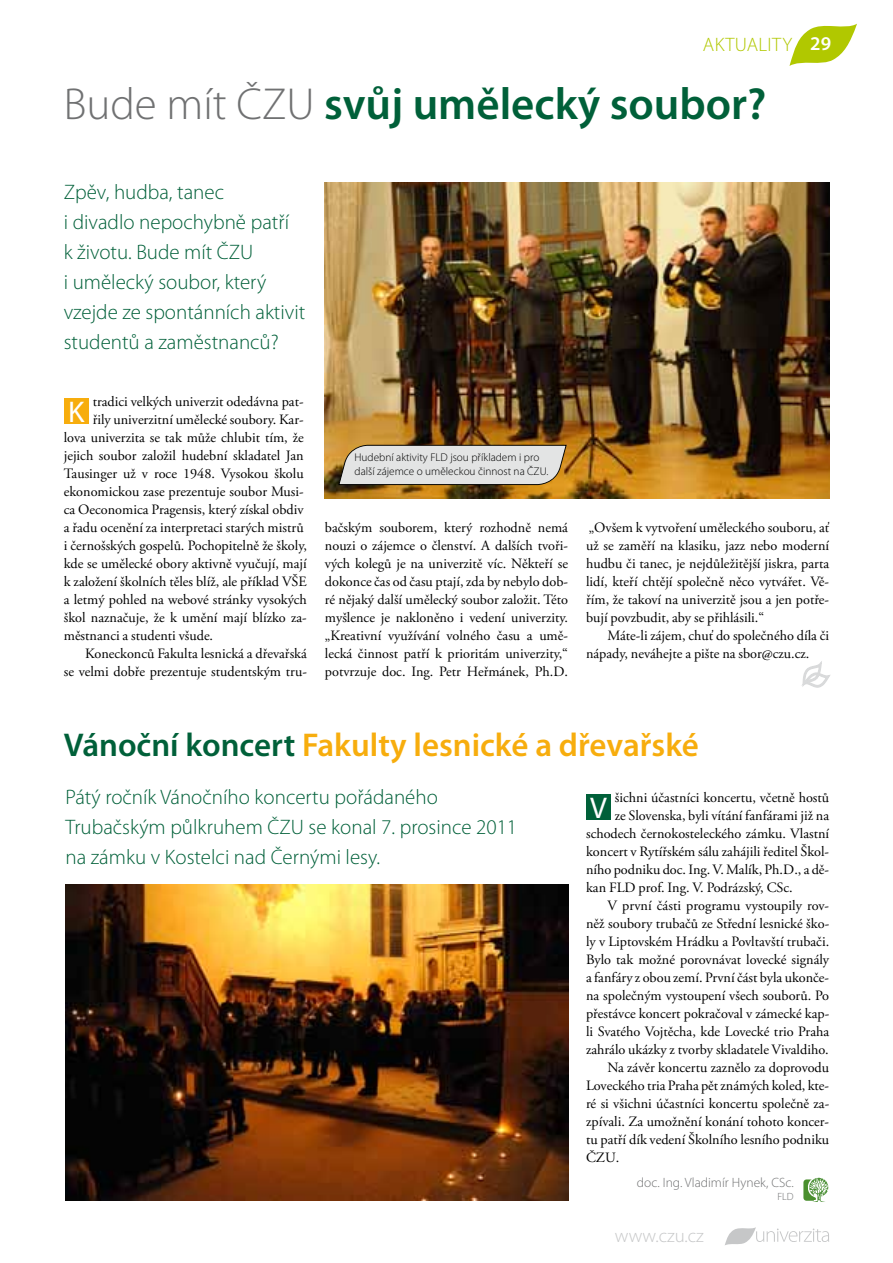
<style>
.page{position:relative;width:893px;height:1263px;background:#fff}
.page>*{position:absolute;margin:0;border:0;box-sizing:border-box;transform-origin:0 0}
.t1{font:600 45px "Myriad Pro";color:#006039}
.t2{font:600 33px "Myriad Pro";color:#f7ad0d}
.t3{font:30px "Myriad Pro";color:#fff}
.t4{font:300 21px/30px "Myriad Pro";color:#006039}
.t5{font:300 19.5px "Myriad Pro";color:#b1c800}
.t6{font:600 19.5px "Myriad Pro";color:#fff}
.t7{font:300 18.9px "Myriad Pro";color:#c6c7c8}
.t8{font:14.25px/18px "Adobe Garamond Pro";color:#000;text-align:justify}
.t9{font:300 13.5px "Myriad Pro";color:#707172}
.t10{font:300 11.25px/13.5px "Myriad Pro";color:#000}
.t11{font:300 10.5px "Myriad Pro";color:#707172}
.s1{font-weight:300;color:#707172}
.s2{color:#006039}
</style>
<div class="page">
<svg style="left:789px;top:23px;width:68px;height:43px"></svg>
<svg style="left:725px;top:1227px;width:104px;height:18px"></svg>
<div style="left:64px;top:398px;width:25px;height:26px;background:#f7ad0d"></div>
<img style="left:325px;top:183px;width:504px;height:315px">
<img style="left:65px;top:884px;width:503px;height:316px">
<svg style="left:802px;top:661px;width:28px;height:27px"></svg>
<div style="left:586px;top:794px;width:25px;height:26px;background:#006039"></div>
<svg style="left:803px;top:1177px;width:26px;height:25px"></svg>
<svg style="left:338px;top:445px;width:229px;height:40px"></svg>
<h3 class="t5" style="left:703px;top:34px;width:24px">Aktua</h3>
<h3 class="t5" style="left:758px;top:34px;width:18px">lity</h3>
<h1 class="t1" style="left:64px;top:75px;width:704px"><span class="s1">Bude mít ČZU</span> svůj umělecký soubor?</h1>
<h3 class="t6" style="left:810px;top:31px;width:22px">29</h3>
<h3 class="t4" style="left:64px;top:177px;width:243px">Zpěv, hudba, tanec<br>i divadlo nepochybně patří<br>k životu. Bude mít ČZU<br>i umělecký soubor, který vzejde ze spontánních aktivit studentů a zaměstnanců?</h3>
<h3 class="t3" style="left:68px;top:394px;width:18px">K</h3>
<p class="t8" style="left:93px;top:393px;width:212px">tradici velkých univerzit odedávna pat-</p>
<p class="t8" style="left:93px;top:411px;width:212px">řily univerzitní umělecké soubory. Kar-</p>
<p class="t8" style="left:64px;top:429px;width:241px">lova univerzita se tak může chlubit tím, že</p>
<p class="t8" style="left:64px;top:447px;width:241px">jejich soubor založil hudební skladatel Jan</p>
<p class="t8" style="left:64px;top:465px;width:241px">Tausinger už v roce 1948. Vysokou školu</p>
<p class="t8" style="left:64px;top:483px;width:241px">ekonomickou zase prezentuje soubor Musi-</p>
<p class="t8" style="left:64px;top:501px;width:241px">ca Oeconomica Pragensis, který získal obdiv</p>
<p class="t8" style="left:64px;top:519px;width:241px">a řadu ocenění za interpretaci starých mistrů</p>
<p class="t8" style="left:64px;top:537px;width:245px">i černošských gospelů. Pochopitelně že školy,</p>
<p class="t8" style="left:64px;top:555px;width:245px">kde se umělecké obory aktivně vyučují, mají</p>
<p class="t8" style="left:64px;top:573px;width:245px">k založení školních těles blíž, ale příklad VŠE</p>
<p class="t8" style="left:64px;top:591px;width:245px">a letmý pohled na webové stránky vysokých</p>
<p class="t8" style="left:64px;top:609px;width:245px">škol naznačuje, že k umění mají blízko za-</p>
<p class="t8" style="left:64px;top:627px;width:151px">městnanci a studenti všude.</p>
<p class="t8" style="left:85px;top:645px;width:223px">Koneckonců Fakulta lesnická a dřevařská</p>
<p class="t8" style="left:64px;top:663px;width:245px">se velmi dobře prezentuje studentským tru-</p>
<p class="t10" style="left:355px;top:451px;width:195px">Hudební aktivity FLD jsou příkladem i pro další zájemce o uměleckou činnost na ČZU.</p>
<p class="t8" style="left:325px;top:519px;width:245px">bačským souborem, který rozhodně nemá nouzi o zájemce o členství. A dalších tvoři&shy;vých kolegů je na univerzitě víc. Někteří se dokonce čas od času ptají, zda by nebylo dob&shy;ré nějaký další umělecký soubor založit. Této myšlence je nakloněno i vedení univerzity. „Kreativní využívání volného času a umě&shy;lecká činnost patří k prioritám univerzity,“ potvrzuje doc. Ing. Petr Heřmánek, Ph.D.</p>
<p class="t8" style="left:586px;top:519px;width:245px">„Ovšem k vytvoření uměleckého souboru, ať už se zaměří na klasiku, jazz nebo moderní hudbu či tanec, je nejdůležitější jiskra, parta lidí, kteří chtějí společně něco vytvářet. Vě&shy;řím, že takoví na univerzitě jsou a jen potře&shy;bují povzbudit, aby se přihlásili.“</p>
<p class="t8" style="left:586px;top:627px;width:245px;text-indent:21px">Máte-li zájem, chuť do společného díla či nápady, neváhejte a pište na sbor@czu.cz.</p>
<h2 class="t2" style="left:64px;top:724px;width:637px"><span class="s2">Vánoční koncert</span> Fakulty lesnické a dřevařské</h2>
<h3 class="t4" style="left:65px;top:783px;width:453px">Pátý ročník Vánočního koncertu pořádaného<br>Trubačským půlkruhem ČZU se konal 7. prosince 2011 na zámku v Kostelci nad Černými lesy.</h3>
<p class="t8" style="left:615px;top:789px;width:216px">šichni účastníci koncertu, včetně hostů</p>
<p class="t8" style="left:615px;top:807px;width:216px">ze Slovenska, byli vítání fanfárami již na</p>
<p class="t8" style="left:586px;top:825px;width:245px">schodech černokosteleckého zámku. Vlastní</p>
<p class="t8" style="left:586px;top:843px;width:245px">koncert v Rytířském sálu zahájili ředitel Škol-</p>
<p class="t8" style="left:586px;top:861px;width:245px">ního podniku doc. Ing. V. Malík, Ph.D., a dě-</p>
<p class="t8" style="left:586px;top:879px;width:208px">kan FLD prof. Ing. V. Podrázský, CSc.</p>
<p class="t8" style="left:607px;top:897px;width:223px">V první části programu vystoupily rov-</p>
<p class="t8" style="left:586px;top:915px;width:245px">něž soubory trubačů ze Střední lesnické ško-</p>
<p class="t8" style="left:586px;top:933px;width:245px">ly v Liptovském Hrádku a Povltavští trubači.</p>
<p class="t8" style="left:586px;top:951px;width:245px">Bylo tak možné porovnávat lovecké signály</p>
<p class="t8" style="left:586px;top:969px;width:245px">a fanfáry z obou zemí. První část byla ukonče-</p>
<p class="t8" style="left:586px;top:987px;width:245px">na společným vystoupení všech souborů. Po</p>
<p class="t8" style="left:586px;top:1005px;width:245px">přestávce koncert pokračoval v zámecké kap-</p>
<p class="t8" style="left:586px;top:1023px;width:245px">li Svatého Vojtěcha, kde Lovecké trio Praha</p>
<p class="t8" style="left:586px;top:1041px;width:244px">zahrálo ukázky z tvorby skladatele Vivaldiho.</p>
<p class="t8" style="left:607px;top:1059px;width:223px">Na závěr koncertu zaznělo za doprovodu</p>
<p class="t8" style="left:586px;top:1077px;width:245px">Loveckého tria Praha pět známých koled, kte-</p>
<p class="t8" style="left:586px;top:1095px;width:245px">ré si všichni účastníci koncertu společně za-</p>
<p class="t8" style="left:586px;top:1113px;width:245px">zpívali. Za umožnění konání tohoto koncer-</p>
<p class="t8" style="left:586px;top:1131px;width:245px">tu patří dík vedení Školního lesního podniku</p>
<p class="t8" style="left:586px;top:1149px;width:35px">ČZU.</p>
<p class="t9" style="left:637px;top:1175px;width:158px">doc. Ing. Vladimír Hynek, CSc.</p>
<p class="t11" style="left:777px;top:1190px;width:11px">FLD</p>
<h3 class="t3" style="left:590px;top:790px;width:18px">V</h3>
<h3 class="t7" style="left:615px;top:1225px;width:91px">www.czu.cz</h3>
</div>
